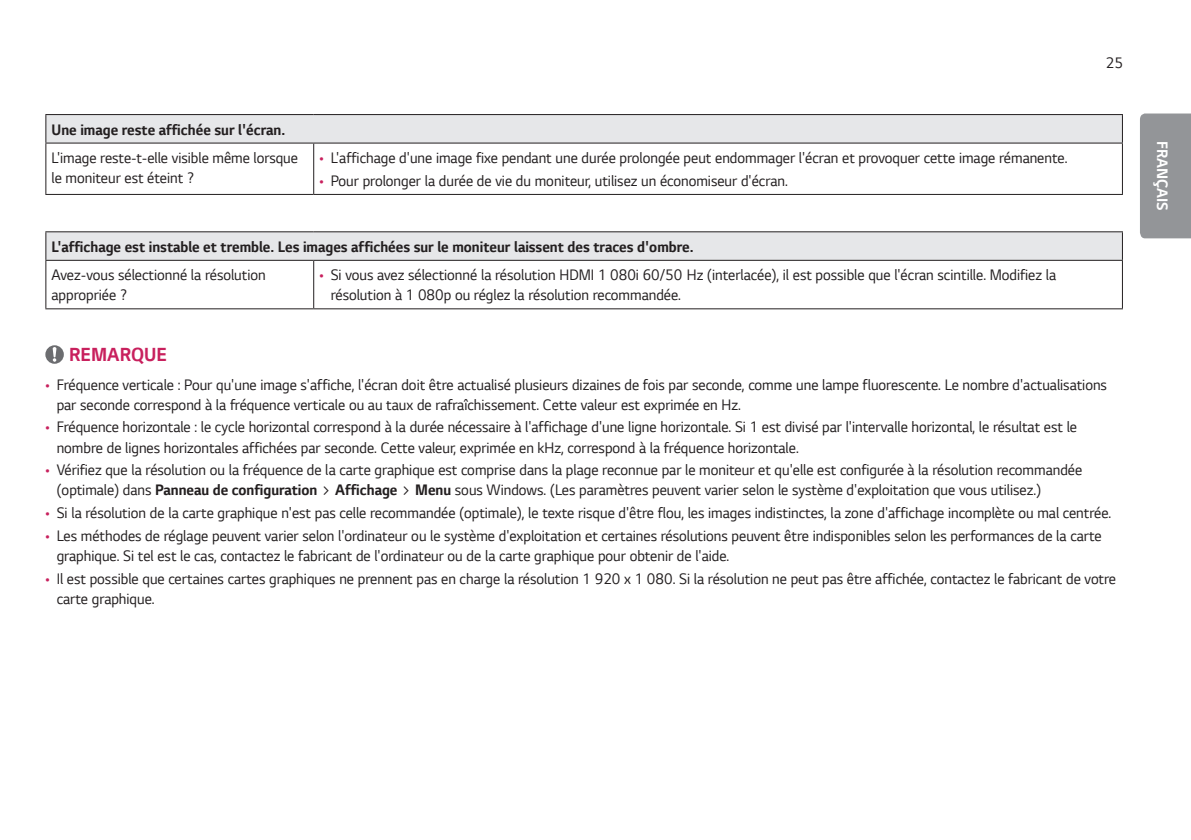
<style>
.page{position:relative;width:1191px;height:840px;background:#fff}
.page>*{position:absolute;margin:0;border:0;box-sizing:border-box;transform-origin:0 0}
.Warning{font:700 20px "LG Smart";color:#c8205d;scale:.95 1}
.Body{font:16px/20px "LG Smart";color:#231f20;scale:.95 1}
.Body_Bold{font:700 16px "LG Smart";color:#231f20;scale:.95 1}
.t1{font:700 16px "LG Smart";color:#fff;scale:.95 1}
.s1{color:#c8205d}
.s2{font-weight:700}
</style>
<div class="page">
<div style="left:1140px;top:113px;width:51px;height:125px;background:#939598"></div>
<div style="left:46px;top:114px;width:1076px;height:29px;background:#e6e7e9"></div>
<svg style="left:1122px;top:115px;width:1px;height:27px"></svg>
<hr style="left:45px;top:114px;width:269px;height:1px;background:#231f20">
<svg style="left:45px;top:115px;width:1px;height:27px"></svg>
<hr style="left:314px;top:114px;width:809px;height:1px;background:#231f20">
<hr style="left:45px;top:142px;width:269px;height:1px;background:#231f20">
<hr style="left:45px;top:143px;width:1px;height:51px;background:#231f20">
<hr style="left:314px;top:142px;width:809px;height:1px;background:#231f20">
<hr style="left:313px;top:143px;width:1px;height:51px;background:#231f20">
<hr style="left:1122px;top:143px;width:1px;height:51px;background:#231f20">
<hr style="left:45px;top:194px;width:269px;height:1px;background:#231f20">
<hr style="left:314px;top:194px;width:809px;height:1px;background:#231f20">
<div style="left:46px;top:232px;width:1076px;height:28px;background:#e6e7e9"></div>
<svg style="left:1122px;top:232px;width:1px;height:28px"></svg>
<hr style="left:45px;top:231px;width:269px;height:1px;background:#231f20">
<svg style="left:45px;top:232px;width:1px;height:28px"></svg>
<hr style="left:314px;top:231px;width:809px;height:1px;background:#231f20">
<hr style="left:45px;top:260px;width:269px;height:1px;background:#231f20">
<hr style="left:45px;top:261px;width:1px;height:47px;background:#231f20">
<hr style="left:314px;top:260px;width:809px;height:1px;background:#231f20">
<hr style="left:313px;top:261px;width:1px;height:47px;background:#231f20">
<hr style="left:1122px;top:261px;width:1px;height:47px;background:#231f20">
<hr style="left:45px;top:308px;width:269px;height:1px;background:#231f20">
<hr style="left:314px;top:308px;width:809px;height:1px;background:#231f20">
<svg style="left:45px;top:345px;width:19px;height:18px"></svg>
<p class="Body_Bold" style="left:52px;top:118px;width:248px">Une image reste affichée sur l'écran.</p>
<p class="Body" style="left:52px;top:147px;width:261px">L'image reste-t-elle visible même lorsque le moniteur est éteint ?</p>
<p class="Body" style="left:319px;top:147px;width:789px"><span class="s1">•</span> L'affichage d'une image fixe pendant une durée prolongée peut endommager l'écran et provoquer cette image rémanente.</p>
<p class="Body" style="left:319px;top:170px;width:494px"><span class="s1">•</span> Pour prolonger la durée de vie du moniteur, utilisez un économiseur d'écran.</p>
<p class="Body_Bold" style="left:52px;top:235px;width:677px">L'affichage est instable et tremble. Les images affichées sur le moniteur laissent des traces d'ombre.</p>
<p class="Body" style="left:52px;top:264px;width:227px">Avez-vous sélectionné la résolution appropriée ?</p>
<p class="Body" style="left:331px;top:264px;width:765px;text-indent:-11px"><span class="s1">•</span> Si vous avez sélectionné la résolution HDMI 1 080i 60/50 Hz (interlacée), il est possible que l'écran scintille. Modifiez la résolution à 1 080p ou réglez la résolution recommandée.</p>
<p class="Body" style="left:1105px;top:52px;width:20px">25</p>
<p class="Warning" style="left:69px;top:341px;width:104px">REMARQUE</p>
<p class="Body" style="left:57px;top:373px;width:1107px;text-indent:-11px"><span class="s1">•</span> Fréquence verticale : Pour qu'une image s'affiche, l'écran doit être actualisé plusieurs dizaines de fois par seconde, comme une lampe fluorescente. Le nombre d'actualisations par seconde correspond à la fréquence verticale ou au taux de rafraîchissement. Cette valeur est exprimée en Hz.</p>
<p class="Body" style="left:57px;top:416px;width:1075px;text-indent:-11px"><span class="s1">•</span> Fréquence horizontale : le cycle horizontal correspond à la durée nécessaire à l'affichage d'une ligne horizontale. Si 1 est divisé par l'intervalle horizontal, le résultat est le nombre de lignes horizontales affichées par seconde. Cette valeur, exprimée en kHz, correspond à la fréquence horizontale.</p>
<p class="Body" style="left:57px;top:459px;width:1081px;text-indent:-11px"><span class="s1">•</span> Vérifiez que la résolution ou la fréquence de la carte graphique est comprise dans la plage reconnue par le moniteur et qu'elle est configurée à la résolution recommandée (optimale) dans <span class="s2">Panneau de configuration</span> &gt; <span class="s2">Affichage</span> &gt; <span class="s2">Menu</span> sous Windows. (Les paramètres peuvent varier selon le système d'exploitation que vous utilisez.)</p>
<p class="Body" style="left:45px;top:502px;width:1123px"><span class="s1">•</span> Si la résolution de la carte graphique n'est pas celle recommandée (optimale), le texte risque d'être flou, les images indistinctes, la zone d'affichage incomplète ou mal centrée.</p>
<p class="Body" style="left:57px;top:525px;width:1101px;text-indent:-11px"><span class="s1">•</span> Les méthodes de réglage peuvent varier selon l'ordinateur ou le système d'exploitation et certaines résolutions peuvent être indisponibles selon les performances de la carte graphique. Si tel est le cas, contactez le fabricant de l'ordinateur ou de la carte graphique pour obtenir de l'aide.</p>
<p class="Body" style="left:57px;top:568px;width:1116px;text-indent:-11px"><span class="s1">•</span> Il est possible que certaines cartes graphiques ne prennent pas en charge la résolution 1 920 x 1 080. Si la résolution ne peut pas être affichée, contactez le fabricant de votre carte graphique.</p>
<p class="t1" style="left:1173px;top:141px;width:75px;rotate:90deg">FRANÇAIS</p>
</div>
